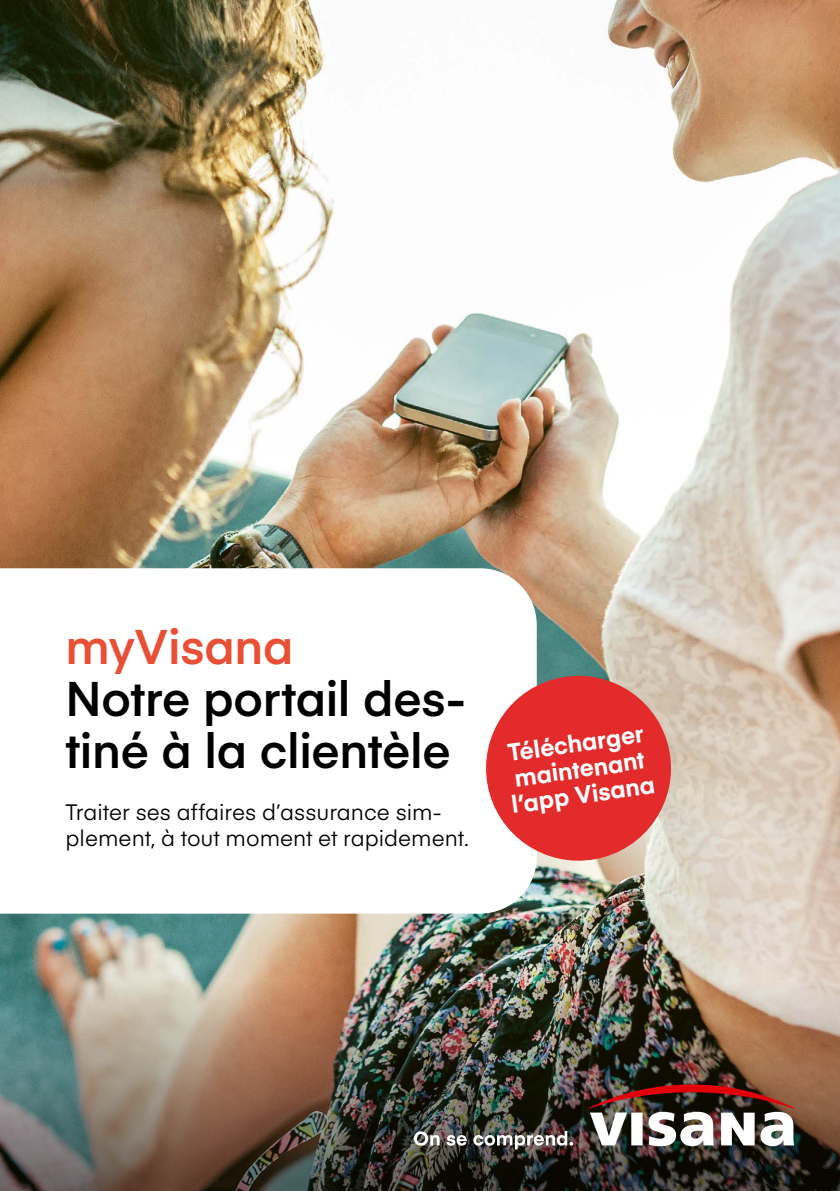
<style>
.page{position:relative;width:840px;height:1191px;background:#fff}
.page>*{position:absolute;margin:0;border:0;box-sizing:border-box;transform-origin:0 0}
.t1{font:600 48px/52px "Eina 03";letter-spacing:-.005em;color:#000}
.t2{font:600 48px "Eina 03";letter-spacing:-.005em;color:#e94f34}
.t3{font:700 24px/26px "Eina 03";color:#fff}
.t4{font:22px/26px "Eina 03";color:#000}
</style>
<div class="page">
<img style="left:0;top:0;width:839px;height:868px">
<img style="left:0;top:868px;width:839px;height:323px">
<img style="left:588px;top:1084px;width:206px;height:62px">
<svg style="left:413px;top:1131px;width:26px;height:14px"></svg>
<svg style="left:446px;top:1135px;width:20px;height:10px"></svg>
<img style="left:473px;top:1130px;width:100px;height:19px">
<svg style="left:0;top:568px;width:536px;height:345px"></svg>
<svg style="left:475px;top:665px;width:206px;height:206px;fill:#e42b2b"></svg>
<h1 class="t2" style="left:65px;top:611px;width:230px">myVisana</h1>
<h1 class="t1" style="left:65px;top:670px;width:401px">Notre portail des&shy;tiné à la clientèle</h1>
<p class="t4" style="left:65px;top:797px;width:404px">Traiter ses affaires d’assurance sim&shy;plement, à tout moment et rapidement.</p>
<p class="t3" style="left:502px;top:739px;width:146px;rotate:-8deg">Télécharger maintenant l’app Visana</p>
</div>
